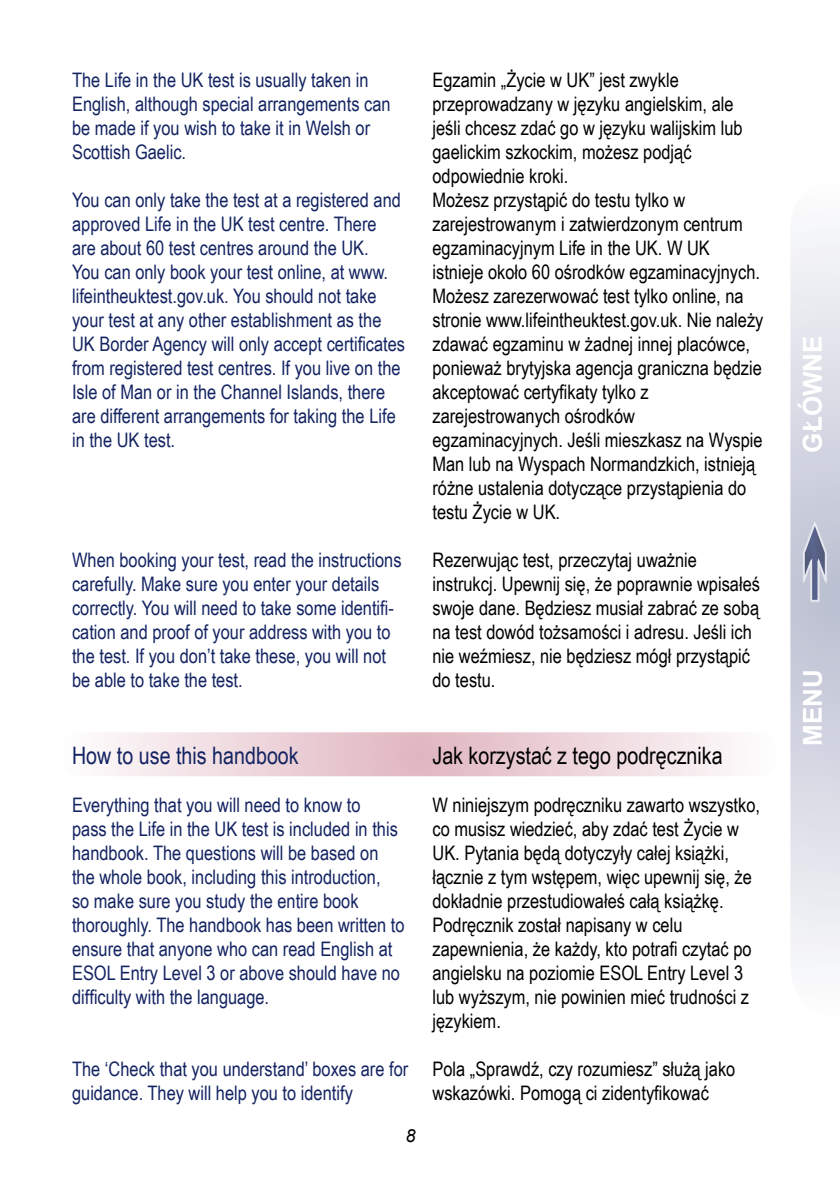
<style>
.page{position:relative;width:840px;height:1191px;background:#fff}
.page>*{position:absolute;margin:0;border:0;box-sizing:border-box;transform-origin:0 0}
.t1{font:700 26px "Arial";color:#fff}
.t2{font:24px "Arial Narrow";color:#000}
.t3{font:24px "Arial Narrow";color:#142462}
.t4{font:20px/24px "Arial Narrow";color:#000}
.t5{font:20px/24px "Arial Narrow";color:#142462}
.t6{font:italic 18px "Arial";color:#000}
</style>
<div class="page">
<svg style="left:790px;top:235px;width:49px;height:727px;background:#dcdee7"></svg>
<div style="left:789px;top:505px;width:48px;height:113px;background:#c3c7d6"></div>
<svg style="left:803px;top:522px;width:24px;height:80px"></svg>
<svg style="left:58px;top:732px;width:720px;height:44px"></svg>
<p class="t5" style="left:72px;top:67px;width:320px">The Life in the UK test is usually taken in English, although special arrangements can be made if you wish to take it in Welsh or Scottish Gaelic.</p>
<p class="t5" style="left:72px;top:187px;width:334px">You can only take the test at a registered and approved Life in the UK test centre. There are about 60 test centres around the UK.<br>You can only book your test online, at www. lifeintheuktest.gov.uk. You should not take your test at any other establishment as the UK Border Agency will only accept certificates from registered test centres. If you live on the Isle of Man or in the Channel Islands, there are different arrangements for taking the Life in the UK test.</p>
<p class="t5" style="left:72px;top:547px;width:331px">When booking your test, read the instructions carefully. Make sure you enter your details correctly. You will need to take some identifi&shy;cation and proof of your address with you to the test. If you don’t take these, you will not be able to take the test.</p>
<p class="t4" style="left:432px;top:67px;width:332px">Egzamin „Życie w UK” jest zwykle przeprowadzany w języku angielskim, ale jeśli chcesz zdać go w języku walijskim lub gaelickim szkockim, możesz podjąć odpowiednie kroki.<br>Możesz przystąpić do testu tylko w zarejestrowanym i zatwierdzonym centrum egzaminacyjnym Life in the UK. W UK istnieje około 60 ośrodków egzaminacyjnych.<br>Możesz zarezerwować test tylko online, na stronie www.lifeintheuktest.gov.uk. Nie należy zdawać egzaminu w żadnej innej placówce, ponieważ brytyjska agencja graniczna będzie akceptować certyfikaty tylko z zarejestrowanych ośrodków egzaminacyjnych. Jeśli mieszkasz na Wyspie Man lub na Wyspach Normandzkich, istnieją różne ustalenia dotyczące przystąpienia do testu Życie w UK.</p>
<p class="t4" style="left:432px;top:547px;width:329px">Rezerwując test, przeczytaj uważnie instrukcj. Upewnij się, że poprawnie wpisałeś swoje dane. Będziesz musiał zabrać ze sobą na test dowód tożsamości i adresu. Jeśli ich nie weźmiesz, nie będziesz mógł przystąpić do testu.</p>
<p class="t3" style="left:72px;top:737px;width:228px">How to use this handbook</p>
<p class="t5" style="left:72px;top:792px;width:334px">Everything that you will need to know to<br>pass the Life in the UK test is included in this handbook. The questions will be based on the whole book, including this introduction,<br>so make sure you study the entire book thoroughly. The handbook has been written to ensure that anyone who can read English at ESOL Entry Level 3 or above should have no difficulty with the language.</p>
<p class="t5" style="left:72px;top:1056px;width:337px">The ‘Check that you understand’ boxes are for guidance. They will help you to identify</p>
<p class="t6" style="left:405px;top:1123px;width:12px">8</p>
<p class="t2" style="left:432px;top:737px;width:291px">Jak korzystać z tego podręcznika</p>
<p class="t4" style="left:432px;top:792px;width:329px">W niniejszym podręczniku zawarto wszystko, co musisz wiedzieć, aby zdać test Życie w UK. Pytania będą dotyczyły całej książki, łącznie z tym wstępem, więc upewnij się, że dokładnie przestudiowałeś całą książkę.<br>Podręcznik został napisany w celu zapewnienia, że każdy, kto potrafi czytać po angielsku na poziomie ESOL Entry Level 3 lub wyższym, nie powinien mieć trudności z językiem.</p>
<p class="t4" style="left:432px;top:1056px;width:304px">Pola „Sprawdź, czy rozumiesz” służą jako wskazówki. Pomogą ci zidentyfikować</p>
<h1 class="t1" style="left:793px;top:452px;width:119px;rotate:-90deg">GŁÓWNE</h1>
<h1 class="t1" style="left:793px;top:746px;width:78px;rotate:-90deg">MENU</h1>
</div>
